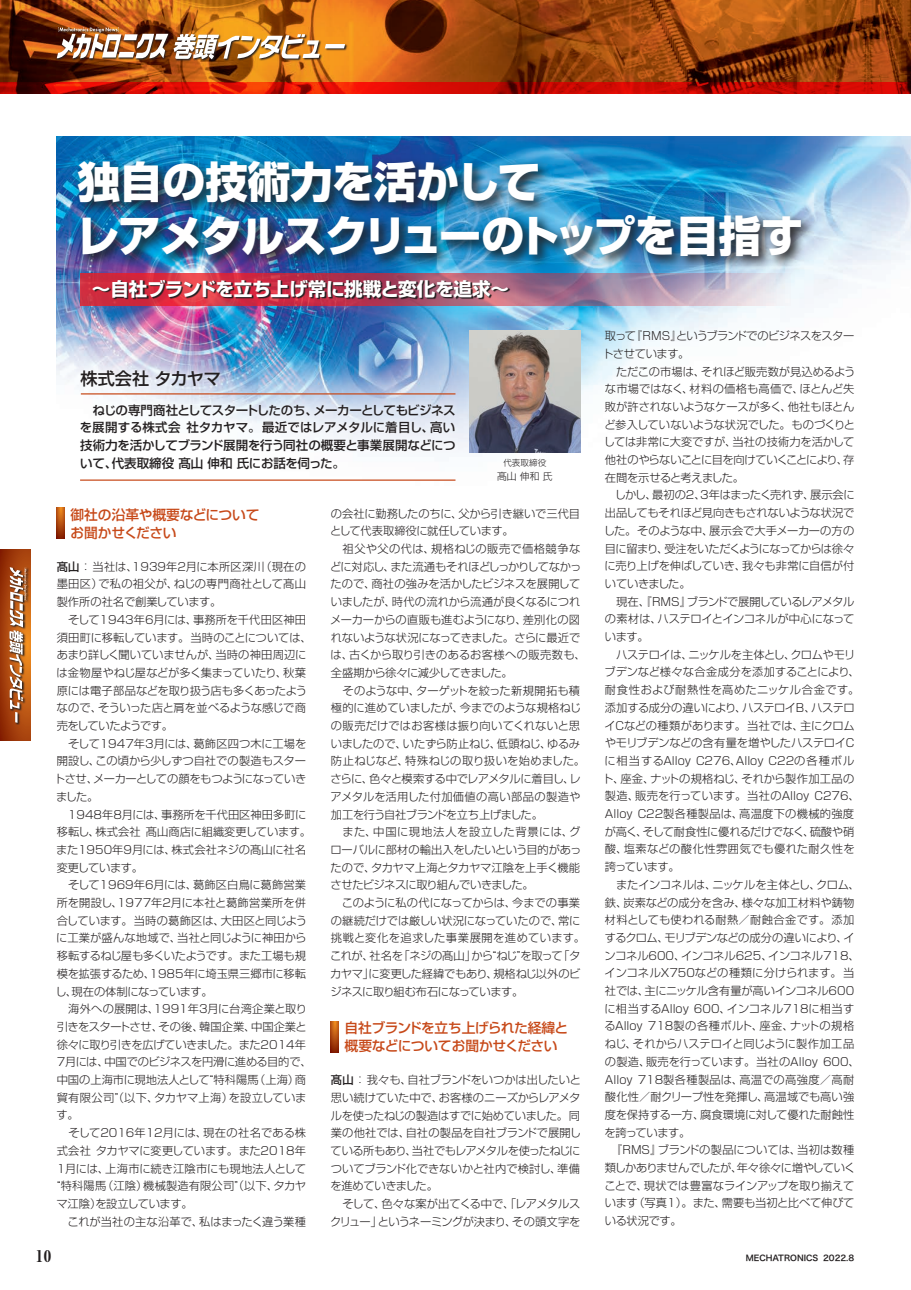
<style>
.page{position:relative;width:911px;height:1290px;background:#fff}
.page>*{position:absolute;margin:0;border:0;box-sizing:border-box;transform-origin:0 0}
.t1{font:800 42.75px/53.8px "Shin Go Pr 6 N";letter-spacing:-.02em;color:#fff}
.t2{font:700 18.62px "Shin Go Pr 6 N";letter-spacing:-.015em;color:#fff}
.t3{font:500 17.12px "Shin Go Pr 6 N";letter-spacing:-.01em;color:#231f20}
.t4{font:16.25px "Midashi Min Pro MA31";color:#231f20}
.t5{font:500 13.75px/17.8px "Shin Go Pr 6 N";letter-spacing:-.02em;color:#c74919}
.t6{font:500 12.5px/17.8px "Shin Go Pr 6 N";letter-spacing:-.025em;color:#231f20;text-align:justify}
.t7{font:300 11.25px/17.8px "Shin Go Pr 6 N";letter-spacing:-.01em;color:#231f20}
.t8{font:300 9.75px "Shin Go Pr 6 N";color:#231f20}
.t9{font:300 8.62px "Shin Go Pr 6 N";color:#231f20}
.t10{font:8.12px "Hira Kaku Pro W6";color:#231f20}
.s1{font-weight:500}
</style>
<div class="page">
<img style="left:0;top:0;width:911px;height:82px">
<svg style="left:0;top:550px;width:30px;height:190px;background:#a23d0b"></svg>
<svg style="left:56px;top:26px;width:292px;height:36px;background:#bb6b14"></svg>
<img style="left:57px;top:27px;width:111px;height:32px">
<img style="left:174px;top:34px;width:171px;height:25px">
<svg style="left:9px;top:566px;width:20px;height:159px"></svg>
<svg style="left:9px;top:567px;width:18px;height:156px"></svg>
<svg style="left:0;top:82px;width:911px;height:12px;background:#c50c02"></svg>
<img style="left:57px;top:136px;width:854px;height:403px">
<svg style="left:80px;top:273px;width:710px;height:32px;background:#b9758c"></svg>
<div style="left:492px;top:454px;width:66px;height:32px;background:#fff"></div>
<img style="left:74px;top:157px;width:742px;height:113px">
<svg style="left:94px;top:281px;width:416px;height:19px;background:#80303c"></svg>
<hr style="left:80px;top:479px;width:375px;height:2px;background:#c74919">
<hr style="left:81px;top:393px;width:374px;height:1px;background:#c74919">
<svg style="left:57px;top:508px;width:7px;height:30px"></svg>
<svg style="left:331px;top:1021px;width:7px;height:31px"></svg>
<svg style="left:73px;top:362px;width:153px;height:31px"></svg>
<svg style="left:74px;top:397px;width:387px;height:79px"></svg>
<img style="left:469px;top:330px;width:111px;height:122px">
<h1 class="t1" style="left:77px;top:154px;width:728px">独自の技術力を活かして<br>レアメタルスクリューのトップを目指す</h1>
<h2 class="t2" style="left:92px;top:274px;width:419px">〜自社ブランドを立ち上げ常に挑戦と変化を追求〜</h2>
<h3 class="t3" style="left:81px;top:364px;width:142px">株式会社 タカヤマ</h3>
<p class="t6" style="left:80px;top:400px;width:377px">　ねじの専門商社としてスタートしたのち、メーカーとしてもビジネスを展開する株式会 社タカヤマ。最近ではレアメタルに着目し、高い技術力を活かしてブランド展開を行う同社の概要と事業展開などについて、代表取締役 髙山 伸和 氏にお話を伺った。</p>
<p class="t9" style="left:503px;top:456px;width:44px">代表取締役</p>
<p class="t8" style="left:497px;top:468px;width:57px">髙山 伸和 氏</p>
<p class="t5" style="left:57px;top:505px;width:204px">　御社の沿革や概要などについて　お聞かせください</p>
<p class="t7" style="left:54px;top:557px;width:259px"><span class="s1">髙山</span> ： 当社は、1939年2月に本所区深川（現在の墨田区）で私の祖父が、ねじの専門商社として髙山製作所の社名で創業しています。<br>　そして1943年6月には、事務所を千代田区神田須田町に移転しています。当時のことについては、あまり詳しく聞いていませんが、当時の神田周辺には金物屋やねじ屋などが多く集まっていたり、秋葉原には電子部品などを取り扱う店も多くあったようなので、そういった店と肩を並べるような感じで商売をしていたようです。<br>　そして1947年3月には、葛飾区四つ木に工場を開設し、この頃から少しずつ自社での製造もスタートさせ、メーカーとしての顔をもつようになっていきました。<br>　1948年8月には、事務所を千代田区神田多町に移転し、株式会社 髙山商店に組織変更しています。また1950年9月には、株式会社ネジの髙山に社名変更しています。<br>　そして1969年6月には、葛飾区白鳥に葛飾営業所を開設し、1977年2月に本社と葛飾営業所を併合しています。当時の葛飾区は、大田区と同じように工業が盛んな地域で、当社と同じように神田から移転するねじ屋も多くいたようです。また工場も規模を拡張するため、1985年に埼玉県三郷市に移転し、現在の体制になっています。<br>　海外への展開は、1991年3月に台湾企業と取り引きをスタートさせ、その後、韓国企業、中国企業と徐々に取り引きを広げていきました。また2014年<br>7月には、中国でのビジネスを円滑に進める目的で、中国の上海市に現地法人として“特科陽馬（上海）商貿有限公司”（以下、タカヤマ上海）を設立しています。<br>　そして2016年12月には、現在の社名である株式会社 タカヤマに変更しています。また2018年<br>1月には、上海市に続き江陰市にも現地法人として<br>“特科陽馬（江陰）機械製造有限公司”（以下、タカヤマ江陰）を設立しています。<br>　これが当社の主な沿革で、私はまったく違う業種</p>
<p class="t7" style="left:330px;top:503px;width:257px">の会社に勤務したのちに、父から引き継いで三代目として代表取締役に就任しています。<br>　祖父や父の代は、規格ねじの販売で価格競争などに対応し、また流通もそれほどしっかりしてなかったので、商社の強みを活かしたビジネスを展開していましたが、時代の流れから流通が良くなるにつれメーカーからの直販も進むようになり、差別化の図れないような状況になってきました。さらに最近では、古くから取り引きのあるお客様への販売数も、全盛期から徐々に減少してきました。<br>　そのような中、ターゲットを絞った新規開拓も積極的に進めていましたが、今までのような規格ねじの販売だけではお客様は振り向いてくれないと思いましたので、いたずら防止ねじ、低頭ねじ、ゆるみ防止ねじなど、特殊ねじの取り扱いを始めました。さらに、色々と模索する中でレアメタルに着目し、レアメタルを活用した付加価値の高い部品の製造や加工を行う自社ブランドを立ち上げました。<br>　また、中国に現地法人を設立した背景には、グローバルに部材の輸出入をしたいという目的があったので、タカヤマ上海とタカヤマ江陰を上手く機能させたビジネスに取り組んでいきました。<br>　このように私の代になってからは、今までの事業の継続だけでは厳しい状況になっていたので、常に挑戦と変化を追求した事業展開を進めています。これが、社名を「ネジの髙山」から“ねじ”を取って「タカヤマ」に変更した経緯でもあり、規格ねじ以外のビジネスに取り組む布石になっています。</p>
<p class="t5" style="left:331px;top:1018px;width:239px">　自社ブランドを立ち上げられた経緯と　概要などについてお聞かせください</p>
<p class="t7" style="left:330px;top:1070px;width:252px"><span class="s1">髙山</span> ： 我々も、自社ブランドをいつかは出したいと思い続けていた中で、お客様のニーズからレアメタルを使ったねじの製造はすでに始めていました。同業の他社では、自社の製品を自社ブランドで展開している所もあり、当社でもレアメタルを使ったねじについてブランド化できないかと社内で検討し、準備を進めていきました。<br>　そして、色々な案が出てくる中で、「レアメタルスクリュー」というネーミングが決まり、その頭文字を</p>
<p class="t7" style="left:602px;top:326px;width:259px">取って『RMS』というブランドでのビジネスをスタートさせています。<br>　ただこの市場は、それほど販売数が見込めるような市場ではなく、材料の価格も高価で、ほとんど失敗が許されないようなケースが多く、他社もほとんど参入していないような状況でした。ものづくりとしては非常に大変ですが、当社の技術力を活かして他社のやらないことに目を向けていくことにより、存在間を示せると考えました。<br>　しかし、最初の2、3年はまったく売れず、展示会に出品してもそれほど見向きもされないような状況でした。そのような中、展示会で大手メーカーの方の目に留まり、受注をいただくようになってからは徐々に売り上げを伸ばしていき、我々も非常に自信が付いていきました。<br>　現在、『RMS』ブランドで展開しているレアメタルの素材は、ハステロイとインコネルが中心になっています。<br>　ハステロイは、ニッケルを主体とし、クロムやモリブデンなど様々な合金成分を添加することにより、耐食性および耐熱性を高めたニッケル合金です。添加する成分の違いにより、ハステロイB、ハステロイCなどの種類があります。当社では、主にクロムやモリブデンなどの含有量を増やしたハステロイCに相当するAlloy C276、Alloy C22の各種ボルト、座金、ナットの規格ねじ、それから製作加工品の製造、販売を行っています。当社のAlloy C276、<br>Alloy C22製各種製品は、高温度下の機械的強度が高く、そして耐食性に優れるだけでなく、硫酸や硝酸、塩素などの酸化性雰囲気でも優れた耐久性を誇っています。<br>　またインコネルは、ニッケルを主体とし、クロム、鉄、炭素などの成分を含み、様々な加工材料や鋳物材料としても使われる耐熱／耐蝕合金です。添加するクロム、モリブデンなどの成分の違いにより、インコネル600、インコネル625、インコネル718、インコネルX750などの種類に分けられます。当社では、主にニッケル含有量が高いインコネル600に相当するAlloy 600、インコネル718に相当するAlloy 718製の各種ボルト、座金、ナットの規格ねじ、それからハステロイと同じように製作加工品の製造、販売を行っています。当社のAlloy 600、<br>Alloy 718製各種製品は、高温での高強度／高耐酸化性／耐クリープ性を発揮し、高温域でも高い強度を保持する一方、腐食環境に対して優れた耐蝕性を誇っています。<br>　『RMS』ブランドの製品については、当初は数種類しかありませんでしたが、年々徐々に増やしていくことで、現状では豊富なラインアップを取り揃えています（写真1）。また、需要も当初と比べて伸びている状況です。</p>
<h3 class="t4" style="left:35px;top:1243px;width:18px">10</h3>
<p class="t10" style="left:746px;top:1251px;width:110px">MECHATRONICS 2022.8</p>
</div>
